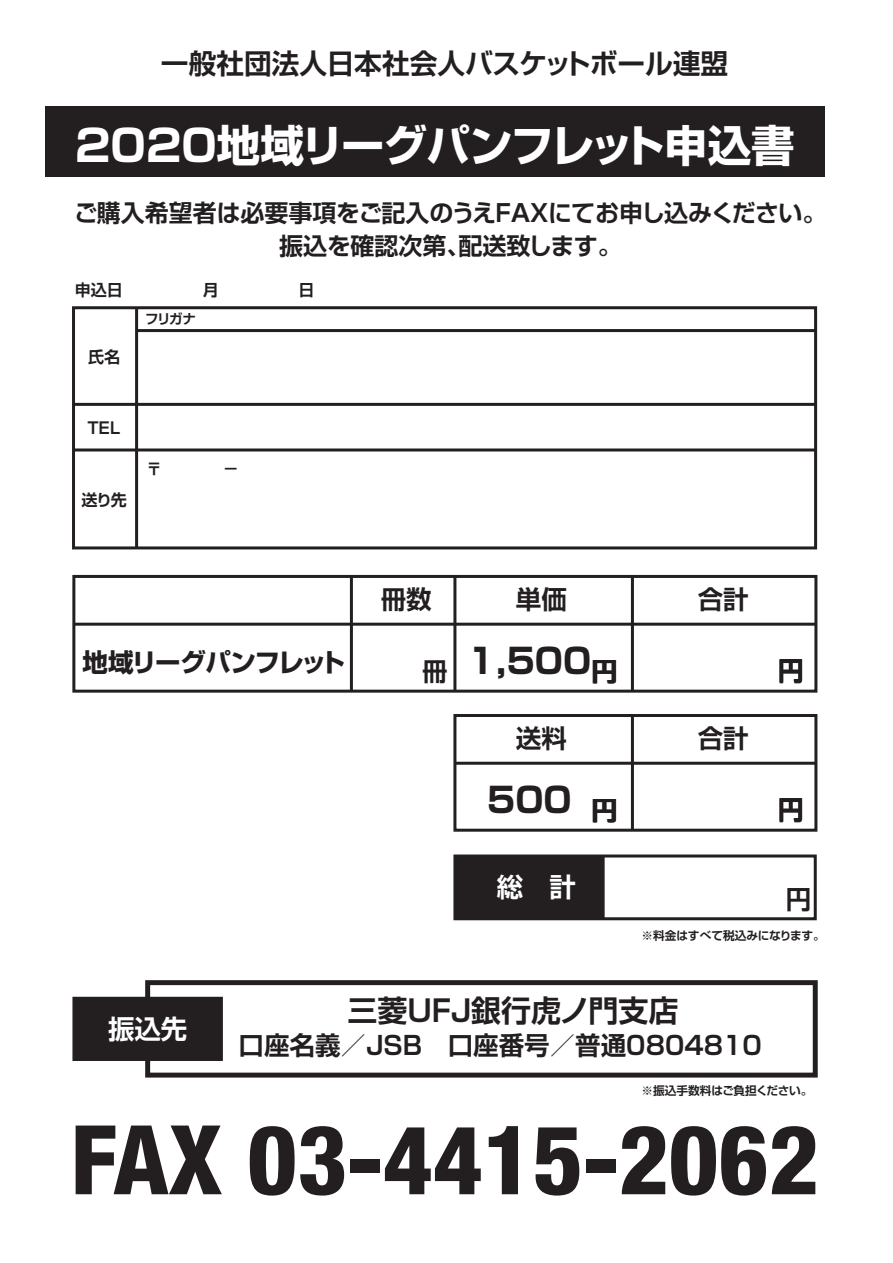
<style>
.page{position:relative;width:893px;height:1263px;background:#fff}
.page>*{position:absolute;margin:0;border:0;box-sizing:border-box;transform-origin:0 0}
.t1{font:800 condensed 96.15px "Helvetica Neue LT Std";color:#231f20}
.t2{font:700 43.5px "Shin Go Pr 6 N";letter-spacing:-.02em;color:#fff}
.t3{font:700 34.65px "Shin Go Pr 6 N";color:#231f20}
.t4{font:700 30px "Shin Go Pr 6 N De";color:#231f20}
.t5{font:700 27.75px "Shin Go Pr 6 N De";color:#231f20}
.t6{font:700 26.4px "Shin Go Pr 6 N De";color:#fff}
.t7{font:700 25.5px "Shin Go Pr 6 N De";color:#231f20}
.t8{font:700 25.5px "Shin Go Pr 6 N";letter-spacing:-.055em;color:#231f20}
.t9{font:700 24px/32.7px "Shin Go Pr 6 N De";letter-spacing:-.005em;color:#231f20;text-align:center}
.t10{font:700 16.05px "Shin Go Pr 6 N De";letter-spacing:-.085em;color:#231f20}
.t11{font:700 13.5px "Shin Go Pr 6 N De";color:#231f20}
.t12{font:700 11.7px "Shin Go Pr 6 N De";color:#231f20}
</style>
<div class="page">
<div style="left:45px;top:106px;width:780px;height:71px;background:#231f20"></div>
<div style="left:72px;top:306px;width:745px;height:243px;border:3px solid #231f20"></div>
<hr style="left:74px;top:403px;width:742px;height:3px;background:#231f20">
<hr style="left:74px;top:448px;width:742px;height:3px;background:#231f20">
<hr style="left:135px;top:308px;width:3px;height:240px;background:#231f20">
<hr style="left:137px;top:329px;width:678px;height:3px;background:#231f20">
<hr style="left:74px;top:623px;width:742px;height:3px;background:#231f20">
<hr style="left:350px;top:576px;width:3px;height:115px;background:#231f20">
<hr style="left:453px;top:576px;width:3px;height:115px;background:#231f20">
<div style="left:72px;top:575px;width:745px;height:118px;border:3px solid #231f20"></div>
<div style="left:453px;top:854px;width:364px;height:66px;border:3px solid #231f20"></div>
<div style="left:454px;top:855px;width:151px;height:64px;background:#231f20"></div>
<div style="left:145px;top:980px;width:673px;height:97px;border:5px solid #231f20"></div>
<div style="left:72px;top:997px;width:151px;height:64px;background:#231f20;border:1px solid #231f20"></div>
<hr style="left:631px;top:576px;width:3px;height:115px;background:#231f20">
<hr style="left:455px;top:762px;width:361px;height:3px;background:#231f20">
<div style="left:453px;top:714px;width:364px;height:118px;border:3px solid #231f20"></div>
<hr style="left:631px;top:715px;width:3px;height:115px;background:#231f20">
<p class="t5" style="left:161px;top:41px;width:569px">一般社団法人日本社会人バスケットボール連盟</p>
<h2 class="t2" style="left:75px;top:111px;width:721px">2020地域リーグパンフレット申込書</h2>
<p class="t9" style="left:74px;top:196px;width:754px">ご購入希望者は必要事項をご記入のうえFAXにてお申し込みください。振込を確認次第、配送致します。</p>
<p class="t10" style="left:88px;top:344px;width:34px">氏名</p>
<p class="t10" style="left:85px;top:415px;width:39px">ＴＥＬ</p>
<p class="t11" style="left:145px;top:308px;width:52px">フリガナ</p>
<p class="t10" style="left:82px;top:487px;width:47px">送り先</p>
<p class="t7" style="left:381px;top:578px;width:53px">冊数</p>
<p class="t7" style="left:516px;top:578px;width:53px">単価</p>
<p class="t7" style="left:698px;top:579px;width:53px">合計</p>
<p class="t8" style="left:83px;top:642px;width:264px">地域リーグパンフレット</p>
<h3 class="t3" style="left:422px;top:633px;width:197px"><sub>冊</sub> 1,500<sub>円</sub></h3>
<p class="t7" style="left:516px;top:717px;width:53px">送料</p>
<p class="t7" style="left:698px;top:718px;width:53px">合計</p>
<h3 class="t3" style="left:487px;top:772px;width:132px">500 <sub>円</sub></h3>
<p class="t6" style="left:497px;top:865px;width:81px">総　計</p>
<p class="t7" style="left:778px;top:649px;width:27px">円</p>
<p class="t7" style="left:778px;top:788px;width:27px">円</p>
<p class="t7" style="left:786px;top:879px;width:27px">円</p>
<p class="t6" style="left:108px;top:1007px;width:81px">振込先</p>
<p class="t12" style="left:641px;top:926px;width:185px">※料金はすべて税込みになります。</p>
<p class="t4" style="left:347px;top:986px;width:333px">三菱UFJ銀行虎ノ門支店</p>
<p class="t7" style="left:239px;top:1025px;width:550px">口座名義／JSB　口座番号／普通0804810　</p>
<p class="t12" style="left:641px;top:1081px;width:172px">※振込手数料はご負担ください。</p>
<h1 class="t1" style="left:71px;top:1100px;width:749px">FAX 03-4415-2062</h1>
</div>
